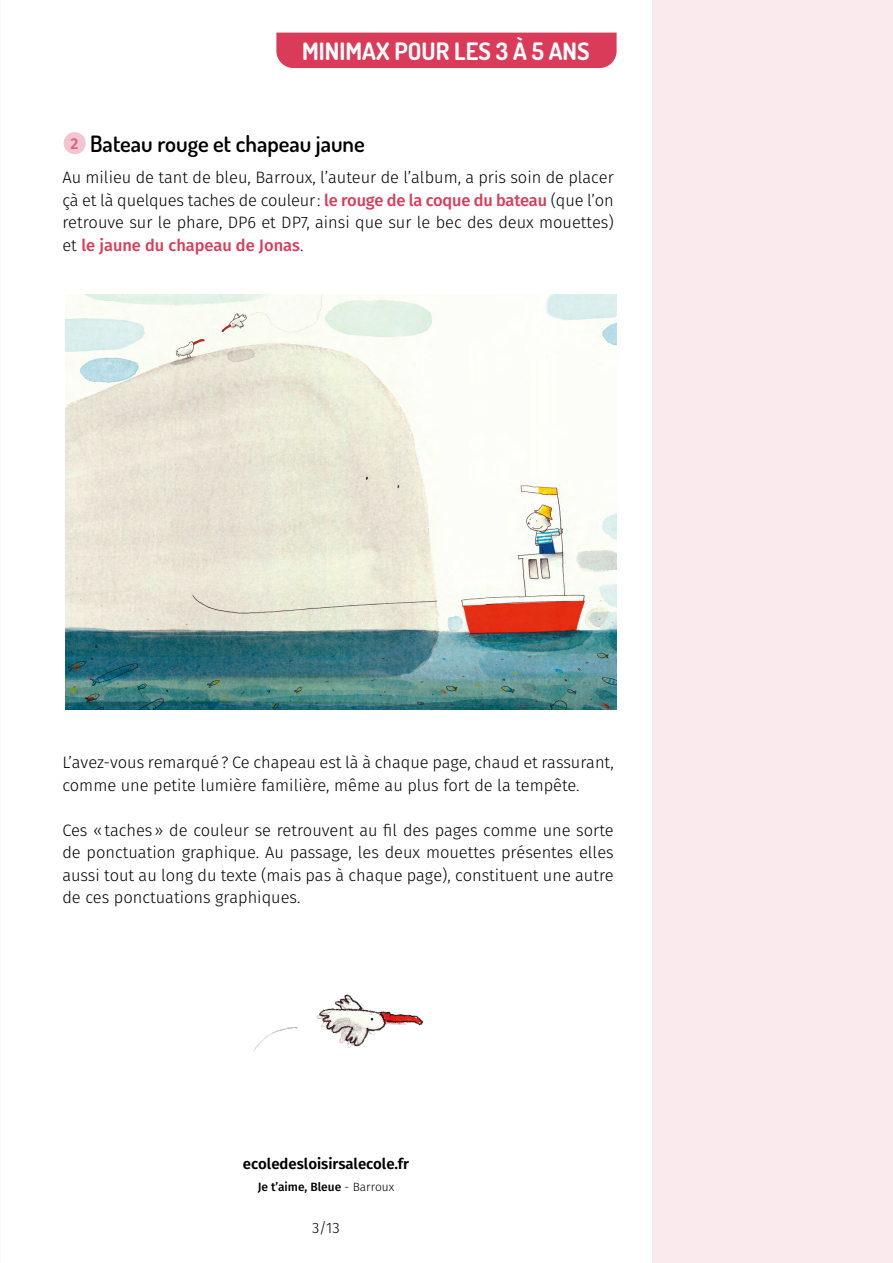
<style>
.page{position:relative;width:893px;height:1263px;background:#fff}
.page>*{position:absolute;margin:0;border:0;box-sizing:border-box;transform-origin:0 0}
.t1{font:700 24px "Dosis";color:#fff}
.t2{font:600 22.5px "Dosis";color:#000}
.t3{font:300 16.5px/22.5px "Fira Sans";color:#000;text-align:justify}
.t4{font:600 15px "Fira Sans";color:#000}
.t5{font:300 15px "Fira Sans";color:#000}
.t6{font:500 12px "Fira Sans";color:#000}
.s1{font-weight:500;color:#da3b59}
.s2{font-weight:300}
</style>
<div class="page">
<div style="left:276px;top:33px;width:341px;height:35px;background:#da3b59"></div>
<div style="left:652px;top:0;width:241px;height:1263px;background:#faeaee"></div>
<div style="left:64px;top:132px;width:22px;height:22px;background:#f2c5d0;border-radius:50%"></div>
<img style="left:65px;top:294px;width:552px;height:416px">
<img style="left:253px;top:994px;width:171px;height:58px">
<h1 class="t1" style="left:302px;top:35px;width:289px">MINIMAX POUR LES 3 À 5 ANS</h1>
<h2 class="t2" style="left:71px;top:129px;width:296px"><sup>2</sup> Bateau rouge et chapeau jaune</h2>
<p class="t3" style="left:62px;top:166px;width:553px">Au milieu de tant de bleu, Barroux, l’auteur de l’album, a pris soin de placer çà et là quelques taches de couleur: <span class="s1">le rouge de la coque du bateau</span> (que l’on retrouve sur le phare, DP6 et DP7, ainsi que sur le bec des deux mouettes) et <span class="s1">le jaune du chapeau de Jonas</span>.</p>
<p class="t3" style="left:62px;top:751px;width:553px">L’avez-vous remarqué? Ce chapeau est là à chaque page, chaud et rassurant, comme une petite lumière familière, même au plus fort de la tempête.</p>
<p class="t3" style="left:62px;top:818px;width:553px">Ces «taches» de couleur se retrouvent au fil des pages comme une sorte de ponctuation graphique. Au passage, les deux mouettes présentes elles aussi tout au long du texte (mais pas à chaque page), constituent une autre de ces ponctuations graphiques.</p>
<p class="t4" style="left:243px;top:1151px;width:168px">ecoledesloisirsalecole.fr</p>
<p class="t6" style="left:258px;top:1178px;width:138px">Je t’aime, Bleue <span class="s2">- Barroux</span></p>
<p class="t5" style="left:312px;top:1217px;width:29px">3/13</p>
</div>
